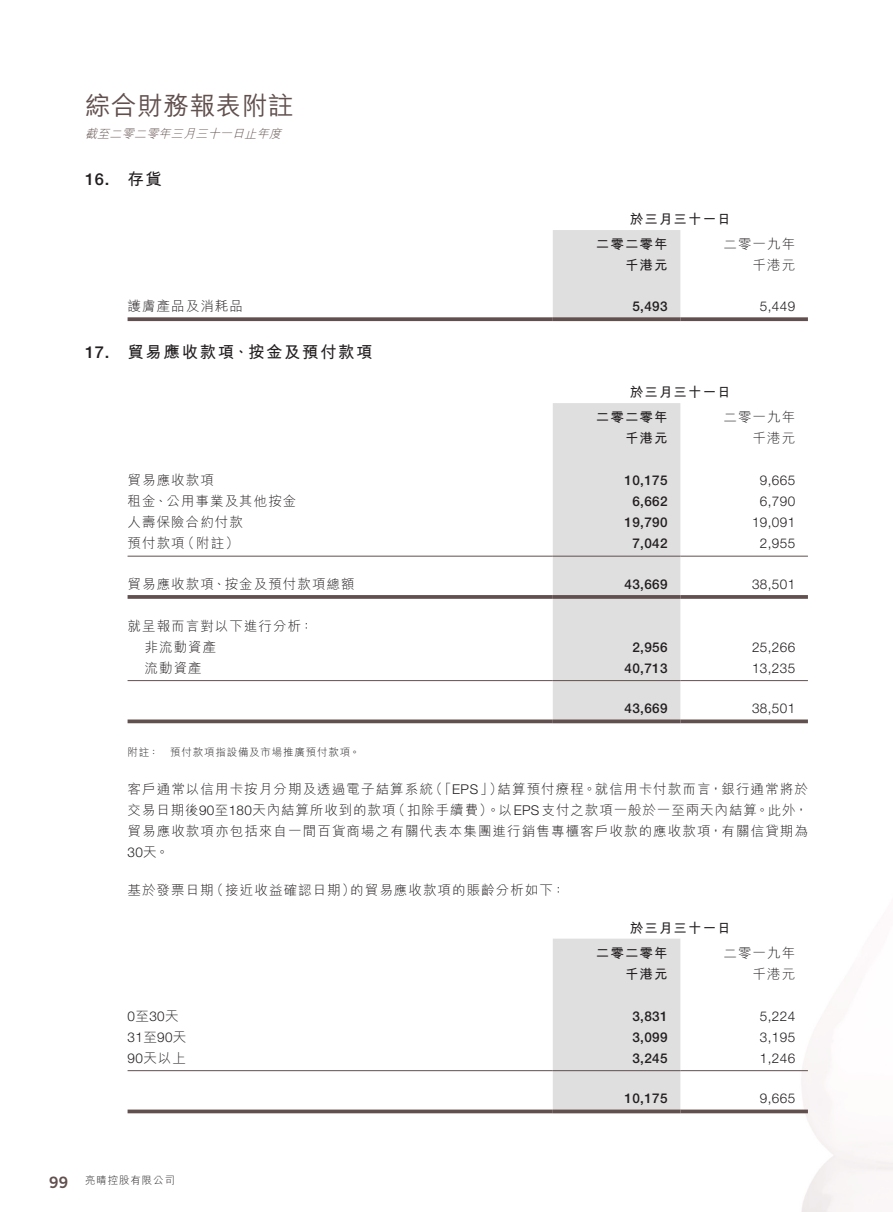
<style>
.page{position:relative;width:893px;height:1212px;background:#fff}
.page>*{position:absolute;margin:0;border:0;box-sizing:border-box;transform-origin:0 0}
.t1{font:500 25.5px "M Hei HK";letter-spacing:.025em;color:#61504e}
.t2{font:700 16.5px "M Hei HK";letter-spacing:.095em;color:#231f20}
.t3{font:500 16.5px "Helvetica Neue LT Std";color:#231f20}
.t4{font:15.75px "Trade Gothic LT Std Bd 2";color:#61504e}
.t5{font:300 13.5px/21px "M Hei HK";letter-spacing:.08em;color:#231f20}
.t6{font:300 13.5px "Helvetica Neue LT Std";letter-spacing:.03em;color:#231f20}
.t7{font:500 13.5px "Helvetica Neue LT Std";letter-spacing:.03em;color:#231f20}
.t8{font:700 13.5px/25.2px "M Hei HK";letter-spacing:.08em;color:#231f20}
.t9{font:italic 300 12px "M Hei HK";color:#61504e}
.t10{font:300 10.5px "M Hei HK";letter-spacing:.08em;color:#231f20}
.s1{font-family:"M Hei HK";font-weight:700}
.s2{font-family:"Helvetica Neue LT Std";font-weight:500}
.s3{font-family:"Helvetica Neue LT Std"}
.s4{font-family:"M Hei HK"}
</style>
<div class="page">
<div style="left:553px;top:230px;width:127px;height:87px;background:#e0dfdf"></div>
<svg style="left:128px;top:317px;width:425px;height:4px;background:#6e5e5c"></svg>
<svg style="left:553px;top:317px;width:127px;height:4px"></svg>
<svg style="left:680px;top:317px;width:128px;height:4px"></svg>
<div style="left:553px;top:403px;width:127px;height:316px;background:#e0dfdf"></div>
<hr style="left:128px;top:556px;width:425px;height:1px;background:#61504e">
<hr style="left:553px;top:556px;width:127px;height:1px;background:#61504e">
<hr style="left:680px;top:556px;width:128px;height:1px;background:#61504e">
<svg style="left:128px;top:595px;width:425px;height:4px;background:#6a5a58"></svg>
<svg style="left:553px;top:595px;width:127px;height:4px"></svg>
<svg style="left:680px;top:595px;width:128px;height:4px"></svg>
<hr style="left:128px;top:680px;width:425px;height:1px;background:#61504e">
<hr style="left:553px;top:680px;width:127px;height:1px;background:#61504e">
<hr style="left:680px;top:680px;width:128px;height:1px;background:#61504e">
<svg style="left:128px;top:719px;width:425px;height:4px;background:#756664"></svg>
<svg style="left:553px;top:719px;width:127px;height:4px"></svg>
<svg style="left:680px;top:719px;width:128px;height:4px"></svg>
<div style="left:553px;top:938px;width:127px;height:171px;background:#e0dfdf"></div>
<hr style="left:128px;top:1070px;width:425px;height:1px;background:#61504e">
<hr style="left:553px;top:1070px;width:127px;height:1px;background:#61504e">
<hr style="left:680px;top:1070px;width:128px;height:1px;background:#61504e">
<svg style="left:128px;top:1109px;width:425px;height:4px;background:#776967"></svg>
<svg style="left:553px;top:1109px;width:127px;height:4px"></svg>
<svg style="left:680px;top:1109px;width:128px;height:4px"></svg>
<h1 class="t1" style="left:85px;top:87px;width:210px">綜合財務報表附註</h1>
<p class="t9" style="left:85px;top:127px;width:201px">截至二零二零年三月三十一日止年度</p>
<p class="t3" style="left:85px;top:169px;width:79px">16. <span class="s1">存貨</span></p>
<p class="t8" style="left:596px;top:205px;width:136px;text-indent:34px">於三月三十一日二零二零年</p>
<p class="t5" style="left:723px;top:234px;width:73px">二零一九年</p>
<p class="t8" style="left:625px;top:252px;width:44px">千港元</p>
<p class="t5" style="left:753px;top:255px;width:44px">千港元</p>
<p class="t5" style="left:128px;top:295px;width:117px">護膚產品及消耗品</p>
<p class="t7" style="left:632px;top:298px;width:37px">5,493</p>
<p class="t6" style="left:760px;top:298px;width:37px">5,449</p>
<p class="t2" style="left:85px;top:340px;width:289px"><span class="s2">17.</span> 貿易應收款項、按金及預付款項</p>
<p class="t8" style="left:596px;top:378px;width:136px;text-indent:34px">於三月三十一日二零二零年</p>
<p class="t5" style="left:723px;top:407px;width:73px">二零一九年</p>
<p class="t8" style="left:625px;top:425px;width:44px">千港元</p>
<p class="t5" style="left:753px;top:428px;width:44px">千港元</p>
<p class="t5" style="left:128px;top:470px;width:88px">貿易應收款項</p>
<p class="t7" style="left:624px;top:473px;width:45px">10,175</p>
<p class="t6" style="left:760px;top:472px;width:37px">9,665</p>
<p class="t5" style="left:128px;top:491px;width:170px">租金、公用事業及其他按金</p>
<p class="t7" style="left:632px;top:494px;width:37px">6,662</p>
<p class="t6" style="left:760px;top:493px;width:37px">6,790</p>
<p class="t5" style="left:128px;top:512px;width:117px">人壽保險合約付款</p>
<p class="t7" style="left:624px;top:515px;width:45px">19,790</p>
<p class="t6" style="left:752px;top:514px;width:45px">19,091</p>
<p class="t5" style="left:128px;top:533px;width:113px">預付款項（附註）</p>
<p class="t7" style="left:632px;top:536px;width:37px">7,042</p>
<p class="t6" style="left:760px;top:535px;width:37px">2,955</p>
<p class="t5" style="left:128px;top:573px;width:229px">貿易應收款項、按金及預付款項總額</p>
<p class="t7" style="left:624px;top:576px;width:45px">43,669</p>
<p class="t6" style="left:752px;top:575px;width:45px">38,501</p>
<p class="t5" style="left:145px;top:615px;width:170px;text-indent:-17px">就呈報而言對以下進行分析：非流動資產</p>
<p class="t7" style="left:632px;top:639px;width:37px">2,956</p>
<p class="t6" style="left:752px;top:639px;width:45px">25,266</p>
<p class="t5" style="left:145px;top:657px;width:59px">流動資產</p>
<p class="t7" style="left:624px;top:660px;width:45px">40,713</p>
<p class="t6" style="left:752px;top:660px;width:45px">13,235</p>
<p class="t7" style="left:624px;top:700px;width:45px">43,669</p>
<p class="t6" style="left:752px;top:700px;width:45px">38,501</p>
<p class="t10" style="left:128px;top:746px;width:234px">附註： 預付款項指設備及市場推廣預付款項。</p>
<p class="t5" style="left:128px;top:778px;width:682px;text-align:justify">客戶通常以信用卡按月分期及透過電子結算系統（「<span class="s3">EPS</span>」）結算預付療程。就信用卡付款而言，銀行通常將於交易日期後<span class="s3">90</span>至<span class="s3">180</span>天內結算所收到的款項（扣除手續費）。以<span class="s3">EPS</span>支付之款項一般於一至兩天內結算。此外，貿易應收款項亦包括來自一間百貨商場之有關代表本集團進行銷售專櫃客戶收款的應收款項，有關信貸期為</p>
<p class="t6" style="left:128px;top:843px;width:43px">30<span class="s4">天。</span></p>
<p class="t5" style="left:128px;top:879px;width:439px">基於發票日期（接近收益確認日期）的貿易應收款項的賬齡分析如下：</p>
<p class="t8" style="left:596px;top:914px;width:136px;text-indent:34px">於三月三十一日二零二零年</p>
<p class="t5" style="left:723px;top:942px;width:73px">二零一九年</p>
<p class="t8" style="left:625px;top:960px;width:44px">千港元</p>
<p class="t5" style="left:753px;top:963px;width:44px">千港元</p>
<p class="t6" style="left:128px;top:1008px;width:53px">0<span class="s4">至</span>30<span class="s4">天</span></p>
<p class="t7" style="left:632px;top:1008px;width:37px">3,831</p>
<p class="t6" style="left:760px;top:1008px;width:37px">5,224</p>
<p class="t6" style="left:128px;top:1029px;width:60px">31<span class="s4">至</span>90<span class="s4">天</span></p>
<p class="t7" style="left:632px;top:1029px;width:37px">3,099</p>
<p class="t6" style="left:760px;top:1029px;width:37px">3,195</p>
<p class="t5" style="left:128px;top:1047px;width:60px"><span class="s3">90</span>天以上</p>
<p class="t7" style="left:632px;top:1050px;width:37px">3,245</p>
<p class="t6" style="left:760px;top:1050px;width:37px">1,246</p>
<p class="t7" style="left:624px;top:1090px;width:45px">10,175</p>
<p class="t6" style="left:760px;top:1090px;width:37px">9,665</p>
<p class="t4" style="left:49px;top:1172px;width:21px">99</p>
<p class="t10" style="left:85px;top:1175px;width:92px">亮晴控股有限公司</p>
</div>
